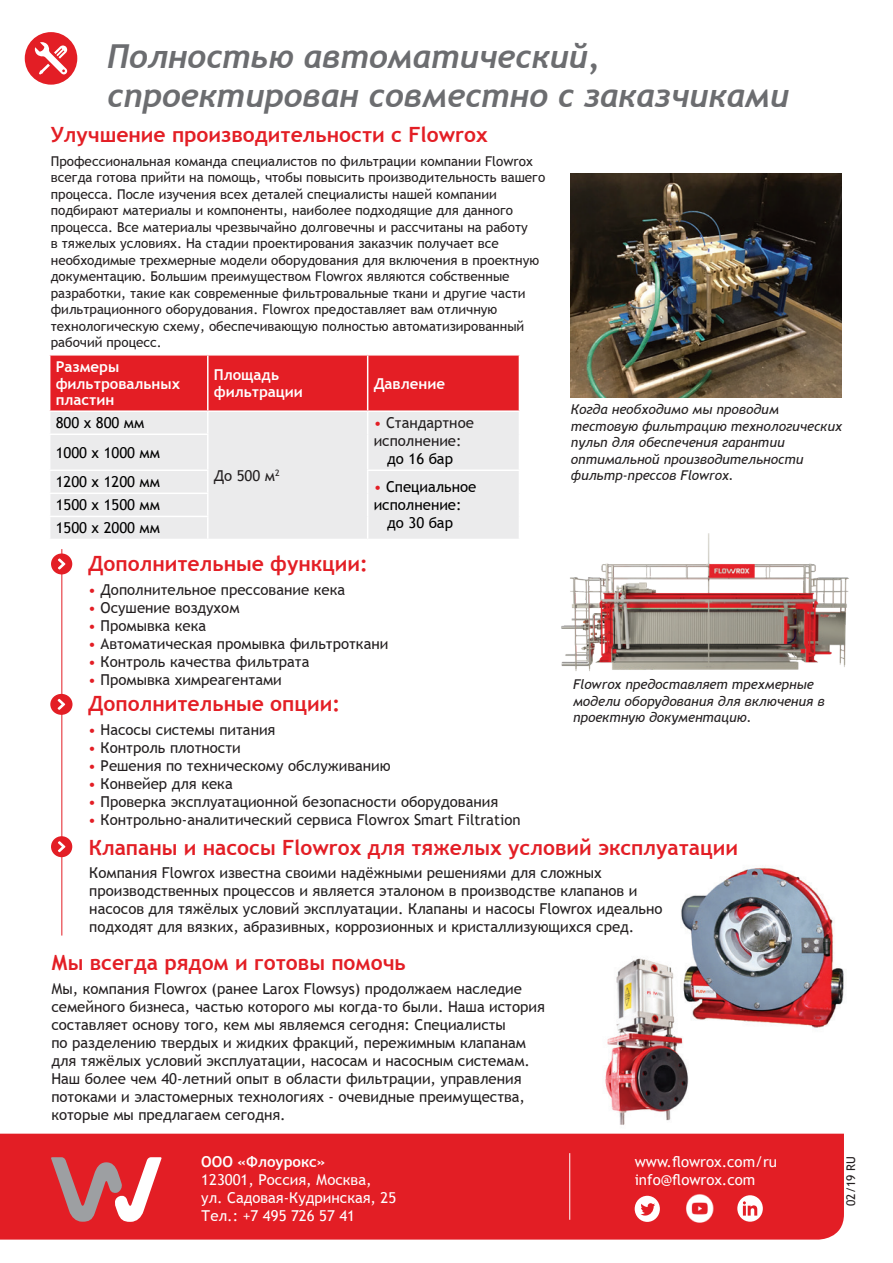
<style>
.page{position:relative;width:893px;height:1263px;background:#fff}
.page>*{position:absolute;margin:0;border:0;box-sizing:border-box;transform-origin:0 0}
.t1{font:italic 700 33px/39px "Trebuchet";color:#6c6d70}
.t2{font:700 21px "Trebuchet MS";color:#e31e25}
.t3{font:15px/18px "Trebuchet MS";color:#231f20}
.t4{font:15px/18px "Trebuchet MS";color:#fff}
.t5{font:15px/29.5px "Trebuchet MS";color:#000}
.t6{font:700 15px/16.5px "Trebuchet MS";color:#fff}
.t7{font:13.5px/16.5px "Trebuchet MS";color:#231f20}
.t8{font:italic 13.5px/16.5px "Trebuchet MS";color:#231f20}
.t9{font:12px "Trebuchet MS";color:#231f20}
.s1{color:#e31e25}
</style>
<div class="page">
<img style="left:561px;top:533px;width:288px;height:138px">
<div style="left:0;top:1134px;width:844px;height:105px;background:#e31e25"></div>
<div style="left:25px;top:32px;width:52px;height:53px;background:#e31e25;border-radius:50%"></div>
<svg style="left:35px;top:42px;width:32px;height:33px"></svg>
<svg style="left:51px;top:1157px;width:111px;height:65px;background:#d46468"></svg>
<hr style="left:569px;top:1153px;width:1px;height:67px;background:#fff">
<svg style="left:635px;top:1196px;width:25px;height:26px"></svg>
<svg style="left:737px;top:1195px;width:26px;height:27px"></svg>
<svg style="left:743px;top:1201px;width:14px;height:14px"></svg>
<hr style="left:62px;top:549px;width:1px;height:386px;background:#e31e25">
<div style="left:51px;top:553px;width:21px;height:21px;background:#e31e25;border-radius:50%"></div>
<svg style="left:58px;top:558px;width:7px;height:11px"></svg>
<div style="left:51px;top:836px;width:21px;height:21px;background:#e31e25;border-radius:50%"></div>
<svg style="left:58px;top:841px;width:7px;height:11px"></svg>
<img style="left:571px;top:174px;width:271px;height:224px">
<img style="left:605px;top:958px;width:84px;height:167px">
<img style="left:681px;top:867px;width:163px;height:165px">
<div style="left:50px;top:434px;width:469px;height:105px;background:#ebebec"></div>
<svg style="left:50px;top:356px;width:469px;height:78px;background:#e6595e"></svg>
<hr style="left:49px;top:433px;width:160px;height:2px;background:#fff">
<hr style="left:207px;top:435px;width:2px;height:34px;background:#fff">
<hr style="left:367px;top:434px;width:1px;height:35px;background:#fff">
<hr style="left:49px;top:469px;width:160px;height:2px;background:#fff">
<hr style="left:207px;top:471px;width:2px;height:22px;background:#fff">
<hr style="left:367px;top:469px;width:153px;height:2px;background:#fff">
<hr style="left:49px;top:493px;width:160px;height:1px;background:#fff">
<hr style="left:207px;top:494px;width:2px;height:22px;background:#fff">
<hr style="left:49px;top:516px;width:160px;height:1px;background:#fff">
<hr style="left:207px;top:517px;width:2px;height:22px;background:#fff">
<svg style="left:367px;top:471px;width:1px;height:68px"></svg>
<hr style="left:207px;top:356px;width:2px;height:54px;background:#fff">
<hr style="left:367px;top:356px;width:1px;height:54px;background:#fff">
<hr style="left:49px;top:410px;width:159px;height:2px;background:#fff">
<hr style="left:208px;top:410px;width:160px;height:2px;background:#fff">
<hr style="left:368px;top:410px;width:152px;height:2px;background:#fff">
<div style="left:50px;top:694px;width:23px;height:21px;background:#e31e25;border-radius:50%"></div>
<svg style="left:58px;top:699px;width:7px;height:11px"></svg>
<img style="left:685px;top:1193px;width:30px;height:30px">
<h1 class="t1" style="left:107px;top:37px;width:683px">Полностью автоматический, спроектирован совместно с заказчиками</h1>
<h2 class="t2" style="left:51px;top:121px;width:438px">Улучшение производительности с Flowrox</h2>
<p class="t7" style="left:51px;top:153px;width:496px">Профессиональная команда специалистов по фильтрации компании Flowrox всегда готова прийти на помощь, чтобы повысить производительность вашего процесса. После изучения всех деталей специалисты нашей компании подбирают материалы и компоненты, наиболее подходящие для данного процесса. Все материалы чрезвычайно долговечны и рассчитаны на работу<br>в тяжелых условиях. На стадии проектирования заказчик получает все необходимые трехмерные модели оборудования для включения в проектную документацию. Большим преимуществом Flowrox являются собственные разработки, такие как современные фильтровальные ткани и другие части фильтрационного оборудования. Flowrox предоставляет вам отличную технологическую схему, обеспечивающую полностью автоматизированный рабочий процесс.</p>
<p class="t6" style="left:56px;top:358px;width:126px">Размеры фильтровальных пластин</p>
<p class="t6" style="left:214px;top:367px;width:91px">Площадь фильтрации</p>
<p class="t6" style="left:374px;top:375px;width:73px">Давление</p>
<p class="t5" style="left:56px;top:408px;width:90px">800 x 800 мм</p>
<p class="t3" style="left:374px;top:414px;width:102px"><span class="s1">•</span> Стандартное исполнение:</p>
<p class="t5" style="left:387px;top:444px;width:67px">до 16 бар</p>
<p class="t5" style="left:56px;top:438px;width:106px">1000 x 1000 мм<br>1200 x 1200 мм</p>
<p class="t3" style="left:214px;top:466px;width:67px">До 500 м<sup>2</sup></p>
<p class="t5" style="left:374px;top:472px;width:104px"><span class="s1">•</span> Специальное</p>
<p class="t5" style="left:374px;top:490px;width:89px">исполнение:</p>
<p class="t5" style="left:387px;top:508px;width:67px">до 30 бар</p>
<p class="t5" style="left:56px;top:493px;width:106px;line-height:23.1px">1500 x 1500 мм<br>1500 x 2000 мм</p>
<h2 class="t2" style="left:88px;top:550px;width:281px">Дополнительные функции:</h2>
<p class="t3" style="left:88px;top:580px;width:258px"><span class="s1">•</span> Дополнительное прессование кека</p>
<p class="t3" style="left:88px;top:598px;width:153px"><span class="s1">•</span> Осушение воздухом</p>
<p class="t3" style="left:88px;top:616px;width:119px"><span class="s1">•</span> Промывка кека</p>
<p class="t3" style="left:88px;top:634px;width:302px"><span class="s1">•</span> Автоматическая промывка фильтроткани</p>
<p class="t3" style="left:88px;top:652px;width:223px"><span class="s1">•</span> Контроль качества фильтрата</p>
<p class="t3" style="left:88px;top:670px;width:195px"><span class="s1">•</span> Промывка химреагентами</p>
<h2 class="t2" style="left:88px;top:691px;width:253px">Дополнительные опции:</h2>
<p class="t3" style="left:88px;top:721px;width:189px"><span class="s1">•</span> Насосы системы питания</p>
<p class="t3" style="left:88px;top:739px;width:154px"><span class="s1">•</span> Контроль плотности</p>
<p class="t3" style="left:88px;top:757px;width:304px"><span class="s1">•</span> Решения по техническому обслуживанию</p>
<p class="t3" style="left:88px;top:775px;width:146px"><span class="s1">•</span> Конвейер для кека</p>
<p class="t3" style="left:88px;top:793px;width:411px"><span class="s1">•</span> Проверка эксплуатационной безопасности оборудования</p>
<p class="t3" style="left:88px;top:811px;width:434px"><span class="s1">•</span> Контрольно-аналитический сервиса Flowrox Smart Filtration</p>
<p class="t8" style="left:571px;top:401px;width:273px">Когда необходимо мы проводим тестовую фильтрацию технологических пульп для обеспечения гарантии оптимальной производительности фильтр-прессов Flowrox.</p>
<p class="t8" style="left:573px;top:676px;width:253px">Flowrox предоставляет трехмерные модели оборудования для включения в проектную документацию.</p>
<h2 class="t2" style="left:89px;top:834px;width:651px">Клапаны и насосы Flowrox для тяжелых условий эксплуатации</h2>
<p class="t3" style="left:89px;top:864px;width:575px">Компания Flowrox известна своими надёжными решениями для сложных производственных процессов и является эталоном в производстве клапанов и насосов для тяжёлых условий эксплуатации. Клапаны и насосы Flowrox идеально подходят для вязких, абразивных, коррозионных и кристаллизующихся сред.</p>
<h2 class="t2" style="left:51px;top:949px;width:356px">Мы всегда рядом и готовы помочь</h2>
<p class="t3" style="left:51px;top:980px;width:495px">Мы, компания Flowrox (ранее Larox Flowsys) продолжаем наследие семейного бизнеса, частью которого мы когда-то были. Наша история составляет основу того, кем мы являемся сегодня: Специалисты<br>по разделению твердых и жидких фракций, пережимным клапанам для тяжёлых условий эксплуатации, насосам и насосным системам.<br>Наш более чем 40-летний опыт в области фильтрации, управления потоками и эластомерных технологиях - очевидные преимущества, которые мы предлагаем сегодня.</p>
<p class="t6" style="left:201px;top:1154px;width:126px">ООО «Флоурокс»</p>
<p class="t4" style="left:201px;top:1171px;width:197px">123001, Россия, Москва, ул. Садовая-Кудринская, 25<br>Тел.: +7 495 726 57 41</p>
<p class="t4" style="left:635px;top:1153px;width:144px">www.flowrox.com/ru info@flowrox.com</p>
<p class="t9" style="left:843px;top:1206px;width:51px;rotate:-90deg">02/19 RU</p>
</div>
